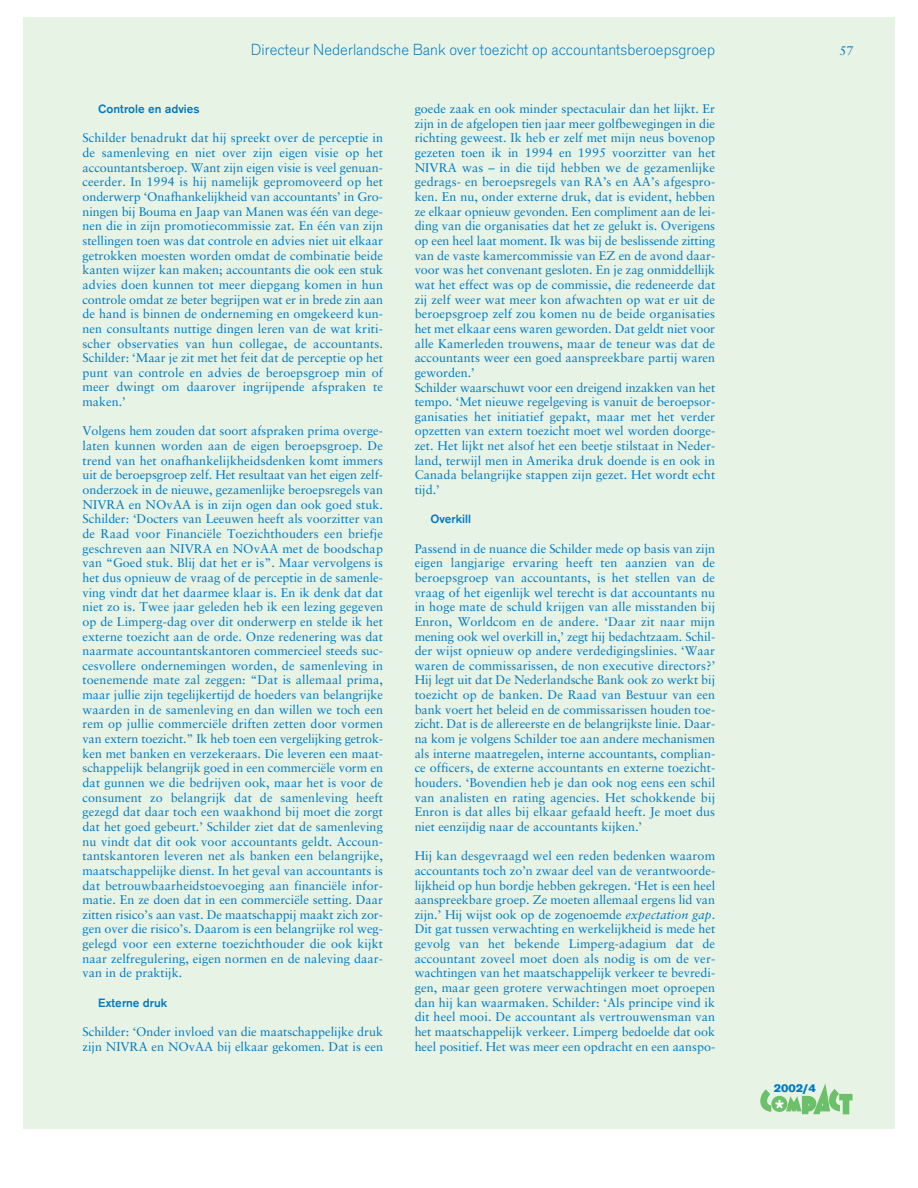
<style>
.page{position:relative;width:918px;height:1188px;background:#fff}
.page>*{position:absolute;margin:0;border:0;box-sizing:border-box;transform-origin:0 0}
.t1{font:300 16.8px "Accius T";color:#007ac2}
.t2{font:12.6px/14.7px "Sabon";color:#007ac2;text-align:justify}
.t3{font:500 12.6px "Accius T";color:#007ac2}
.t4{font:900 11.7px "Accius T";color:#007ac2}
.s1{font-style:italic}
</style>
<div class="page">
<div style="left:23px;top:18px;width:871px;height:1110px;background:#e7f3e4"></div>
<svg style="left:760px;top:1083px;width:93px;height:31px"></svg>
<h1 class="t1" style="left:251px;top:44px;width:466px">Directeur Nederlandsche Bank over toezicht op accountantsberoepsgroep</h1>
<p class="t2" style="left:840px;top:44px;width:15px">57</p>
<p class="t3" style="left:98px;top:105px;width:103px">Controle en advies</p>
<p class="t2" style="left:83px;top:132px;width:302px">Schilder benadrukt dat hij spreekt over de perceptie in de samenleving en niet over zijn eigen visie op het accountantsberoep. Want zijn eigen visie is veel genuan&shy;ceerder. In 1994 is hij namelijk gepromoveerd op het onderwerp ‘Onafhankelijkheid van accountants’ in Gro&shy;ningen bij Bouma en Jaap van Manen was één van dege&shy;nen die in zijn promotiecommissie zat. En één van zijn stellingen toen was dat controle en advies niet uit elkaar getrokken moesten worden omdat de combinatie beide kanten wijzer kan maken; accountants die ook een stuk advies doen kunnen tot meer diepgang komen in hun controle omdat ze beter begrijpen wat er in brede zin aan de hand is binnen de onderneming en omgekeerd kun&shy;nen consultants nuttige dingen leren van de wat kriti&shy;scher observaties van hun collegae, de accountants.<br>Schilder: ‘Maar je zit met het feit dat de perceptie op het punt van controle en advies de beroepsgroep min of meer dwingt om daarover ingrijpende afspraken te maken.’</p>
<p class="t2" style="left:83px;top:425px;width:302px">Volgens hem zouden dat soort afspraken prima overge&shy;laten kunnen worden aan de eigen beroepsgroep. De trend van het onafhankelijkheidsdenken komt immers uit de beroepsgroep zelf. Het resultaat van het eigen zelf&shy;onderzoek in de nieuwe, gezamenlijke beroepsregels van NIVRA en NOvAA is in zijn ogen dan ook goed stuk.<br>Schilder: ‘Docters van Leeuwen heeft als voorzitter van de Raad voor Financiële Toezichthouders een briefje geschreven aan NIVRA en NOvAA met de boodschap van “Goed stuk. Blij dat het er is”. Maar vervolgens is het dus opnieuw de vraag of de perceptie in de samenle&shy;ving vindt dat het daarmee klaar is. En ik denk dat dat niet zo is. Twee jaar geleden heb ik een lezing gegeven op de Limperg-dag over dit onderwerp en stelde ik het externe toezicht aan de orde. Onze redenering was dat naarmate accountantskantoren commercieel steeds suc&shy;cesvollere ondernemingen worden, de samenleving in toenemende mate zal zeggen: “Dat is allemaal prima, maar jullie zijn tegelijkertijd de hoeders van belangrijke waarden in de samenleving en dan willen we toch een rem op jullie commerciële driften zetten door vormen van extern toezicht.” Ik heb toen een vergelijking getrok&shy;ken met banken en verzekeraars. Die leveren een maat&shy;schappelijk belangrijk goed in een commerciële vorm en dat gunnen we die bedrijven ook, maar het is voor de consument zo belangrijk dat de samenleving heeft gezegd dat daar toch een waakhond bij moet die zorgt dat het goed gebeurt.’ Schilder ziet dat de samenleving nu vindt dat dit ook voor accountants geldt. Accoun&shy;tantskantoren leveren net als banken een belangrijke, maatschappelijke dienst. In het geval van accountants is dat betrouwbaarheidstoevoeging aan financiële infor&shy;matie. En ze doen dat in een commerciële setting. Daar zitten risico’s aan vast. De maatschappij maakt zich zor&shy;gen over die risico’s. Daarom is een belangrijke rol weg&shy;gelegd voor een externe toezichthouder die ook kijkt naar zelfregulering, eigen normen en de naleving daar&shy;van in de praktijk.</p>
<p class="t3" style="left:98px;top:999px;width:71px">Externe druk</p>
<p class="t2" style="left:83px;top:1025px;width:302px">Schilder: ‘Onder invloed van die maatschappelijke druk zijn NIVRA en NOvAA bij elkaar gekomen. Dat is een</p>
<p class="t2" style="left:415px;top:103px;width:302px;text-align:left">goede zaak en ook minder spectaculair dan het lijkt. Er zijn in de afgelopen tien jaar meer golfbewegingen in die richting geweest. Ik heb er zelf met mijn neus bovenop gezeten toen ik in 1994 en 1995 voorzitter van het NIVRA was – in die tijd hebben we de gezamenlijke gedrags- en beroepsregels van RA’s en AA’s afgespro&shy;ken. En nu, onder externe druk, dat is evident, hebben ze elkaar opnieuw gevonden. Een compliment aan de lei&shy;ding van die organisaties dat het ze gelukt is. Overigens op een heel laat moment. Ik was bij de beslissende zitting van de vaste kamercommissie van EZ en de avond daar&shy;voor was het convenant gesloten. En je zag onmiddellijk wat het effect was op de commissie, die redeneerde dat zij zelf weer wat meer kon afwachten op wat er uit de beroepsgroep zelf zou komen nu de beide organisaties het met elkaar eens waren geworden. Dat geldt niet voor alle Kamerleden trouwens, maar de teneur was dat de accountants weer een goed aanspreekbare partij waren geworden.’<br>Schilder waarschuwt voor een dreigend inzakken van het tempo. ‘Met nieuwe regelgeving is vanuit de beroepsor&shy;ganisaties het initiatief gepakt, maar met het verder opzetten van extern toezicht moet wel worden doorge&shy;zet. Het lijkt net alsof het een beetje stilstaat in Neder&shy;land, terwijl men in Amerika druk doende is en ook in Canada belangrijke stappen zijn gezet. Het wordt echt tijd.’</p>
<p class="t3" style="left:430px;top:515px;width:42px">Overkill</p>
<p class="t2" style="left:415px;top:542px;width:302px">Passend in de nuance die Schilder mede op basis van zijn eigen langjarige ervaring heeft ten aanzien van de beroepsgroep van accountants, is het stellen van de vraag of het eigenlijk wel terecht is dat accountants nu in hoge mate de schuld krijgen van alle misstanden bij Enron, Worldcom en de andere. ‘Daar zit naar mijn mening ook wel overkill in,’ zegt hij bedachtzaam. Schil&shy;der wijst opnieuw op andere verdedigingslinies. ‘Waar waren de commissarissen, de non executive directors?’ Hij legt uit dat De Nederlandsche Bank ook zo werkt bij toezicht op de banken. De Raad van Bestuur van een bank voert het beleid en de commissarissen houden toe&shy;zicht. Dat is de allereerste en de belangrijkste linie. Daar&shy;na kom je volgens Schilder toe aan andere mechanismen als interne maatregelen, interne accountants, complian&shy;ce officers, de externe accountants en externe toezicht&shy;houders. ‘Bovendien heb je dan ook nog eens een schil van analisten en rating agencies. Het schokkende bij Enron is dat alles bij elkaar gefaald heeft. Je moet dus niet eenzijdig naar de accountants kijken.’</p>
<p class="t2" style="left:415px;top:850px;width:302px">Hij kan desgevraagd wel een reden bedenken waarom accountants toch zo’n zwaar deel van de verantwoorde&shy;lijkheid op hun bordje hebben gekregen. ‘Het is een heel aanspreekbare groep. Ze moeten allemaal ergens lid van zijn.’ Hij wijst ook op de zogenoemde <span class="s1">expectation gap</span>.<br>Dit gat tussen verwachting en werkelijkheid is mede het gevolg van het bekende Limperg-adagium dat de accountant zoveel moet doen als nodig is om de ver&shy;wachtingen van het maatschappelijk verkeer te bevredi&shy;gen, maar geen grotere verwachtingen moet oproepen dan hij kan waarmaken. Schilder: ‘Als principe vind ik dit heel mooi. De accountant als vertrouwensman van het maatschappelijk verkeer. Limperg bedoelde dat ook heel positief. Het was meer een opdracht en een aanspo-</p>
<p class="t4" style="left:774px;top:1084px;width:43px">2002/4</p>
</div>
